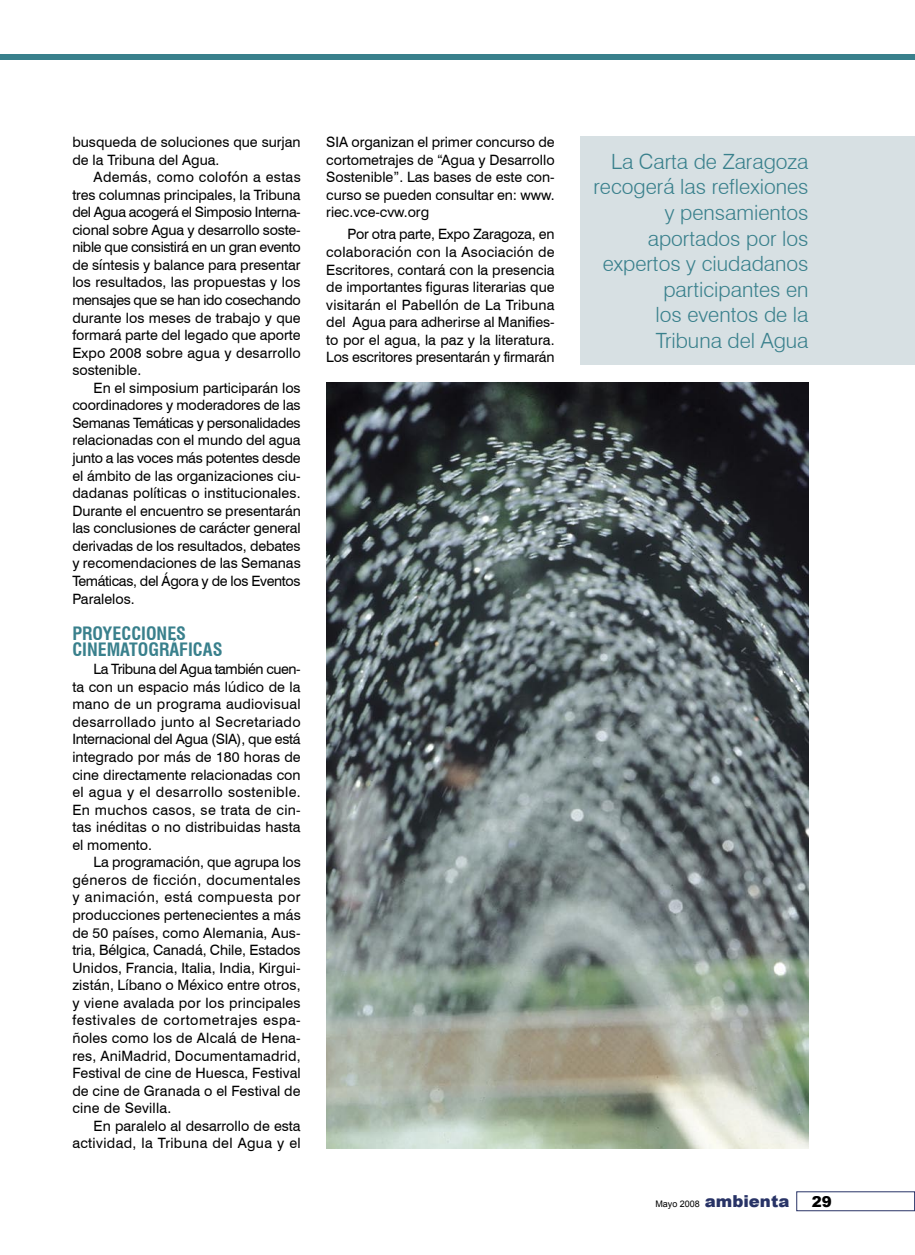
<style>
.page{position:relative;width:915px;height:1255px;background:#fff}
.page>*{position:absolute;margin:0;border:0;box-sizing:border-box;transform-origin:0 0}
.Destacados{font:300 21px/25.5px "Swiss 721 BT";color:#39808c;text-align:right}
.Ladillos{font:700 condensed 18px/16.5px "Swiss 721 BT";color:#39808c}
.t1{font:900 15px "Arial";color:#000}
.Texto_general{font:14.25px/17.5px "Swiss 721 BT";color:#000;text-align:justify}
.t2{font:9px "Arial";color:#000}
.s1{font-weight:900;font-size:16.5px;color:#283366}
</style>
<div class="page">
<div style="left:0;top:54px;width:914px;height:6px;background:#39808c"></div>
<div style="left:580px;top:136px;width:334px;height:228px;background:#d7e0e3"></div>
<img style="left:326px;top:383px;width:482px;height:765px">
<p class="Texto_general" style="left:72px;top:133px;width:230px">busqueda de soluciones que surjan de la Tribuna del Agua.</p>
<p class="Texto_general" style="left:72px;top:168px;width:230px;text-indent:21px">Además, como colofón a estas tres columnas principales, la Tribuna del Agua acogerá el Simposio Interna&shy;cional sobre Agua y desarrollo soste&shy;nible que consistirá en un gran evento de síntesis y balance para presentar los resultados, las propuestas y los mensajes que se han ido cosechando durante los meses de trabajo y que formará parte del legado que aporte Expo 2008 sobre agua y desarrollo sostenible.</p>
<p class="Texto_general" style="left:72px;top:379px;width:230px;text-indent:21px">En el simposium participarán los coordinadores y moderadores de las Semanas Temáticas y personalidades relacionadas con el mundo del agua junto a las voces más potentes desde el ámbito de las organizaciones ciu&shy;dadanas políticas o institucionales.<br>Durante el encuentro se presentarán las conclusiones de carácter general derivadas de los resultados, debates y recomendaciones de las Semanas Temáticas, del Ágora y de los Eventos Paralelos.</p>
<p class="Ladillos" style="left:72px;top:625px;width:152px">PROYECCIONES<br>CINEMATOGRÁFICAS</p>
<p class="Texto_general" style="left:72px;top:660px;width:230px;text-indent:21px">La Tribuna del Agua también cuen&shy;ta con un espacio más lúdico de la mano de un programa audiovisual desarrollado junto al Secretariado Internacional del Agua (SIA), que está integrado por más de 180 horas de cine directamente relacionadas con el agua y el desarrollo sostenible.<br>En muchos casos, se trata de cin&shy;tas inéditas o no distribuidas hasta el momento.</p>
<p class="Texto_general" style="left:72px;top:853px;width:230px;text-indent:21px">La programación, que agrupa los géneros de ficción, documentales y animación, está compuesta por producciones pertenecientes a más de 50 países, como Alemania, Aus&shy;tria, Bélgica, Canadá, Chile, Estados Unidos, Francia, Italia, India, Kirgui&shy;zistán, Líbano o México entre otros, y viene avalada por los principales festivales de cortometrajes espa&shy;ñoles como los de Alcalá de Hena&shy;res, AniMadrid, Documentamadrid, Festival de cine de Huesca, Festival de cine de Granada o el Festival de cine de Sevilla.</p>
<p class="Texto_general" style="left:72px;top:1116px;width:230px;text-align:right">En paralelo al desarrollo de esta actividad, la Tribuna del Agua y el</p>
<p class="Texto_general" style="left:326px;top:133px;width:230px">SIA organizan el primer concurso de cortometrajes de “Agua y Desarrollo Sostenible”. Las bases de este con&shy;curso se pueden consultar en: www. riec.vce-cvw.org</p>
<p class="Texto_general" style="left:326px;top:225px;width:230px;text-indent:21px">Por otra parte, Expo Zaragoza, en colaboración con la Asociación de Escritores, contará con la presencia de importantes figuras literarias que visitarán el Pabellón de La Tribuna del Agua para adherirse al Manifies&shy;to por el agua, la paz y la literatura.<br>Los escritores presentarán y firmarán</p>
<p class="Destacados" style="left:593px;top:149px;width:216px">La Carta de Zaragoza recogerá las reflexiones y pensamientos aportados por los expertos y ciudadanos participantes en<br>los eventos de la<br>Tribuna del Agua</p>
<p class="t2" style="left:655px;top:1197px;width:135px">Mayo 2008 <span class="s1">ambienta</span></p>
<p class="t1" style="left:811px;top:1190px;width:22px">29</p>
</div>
